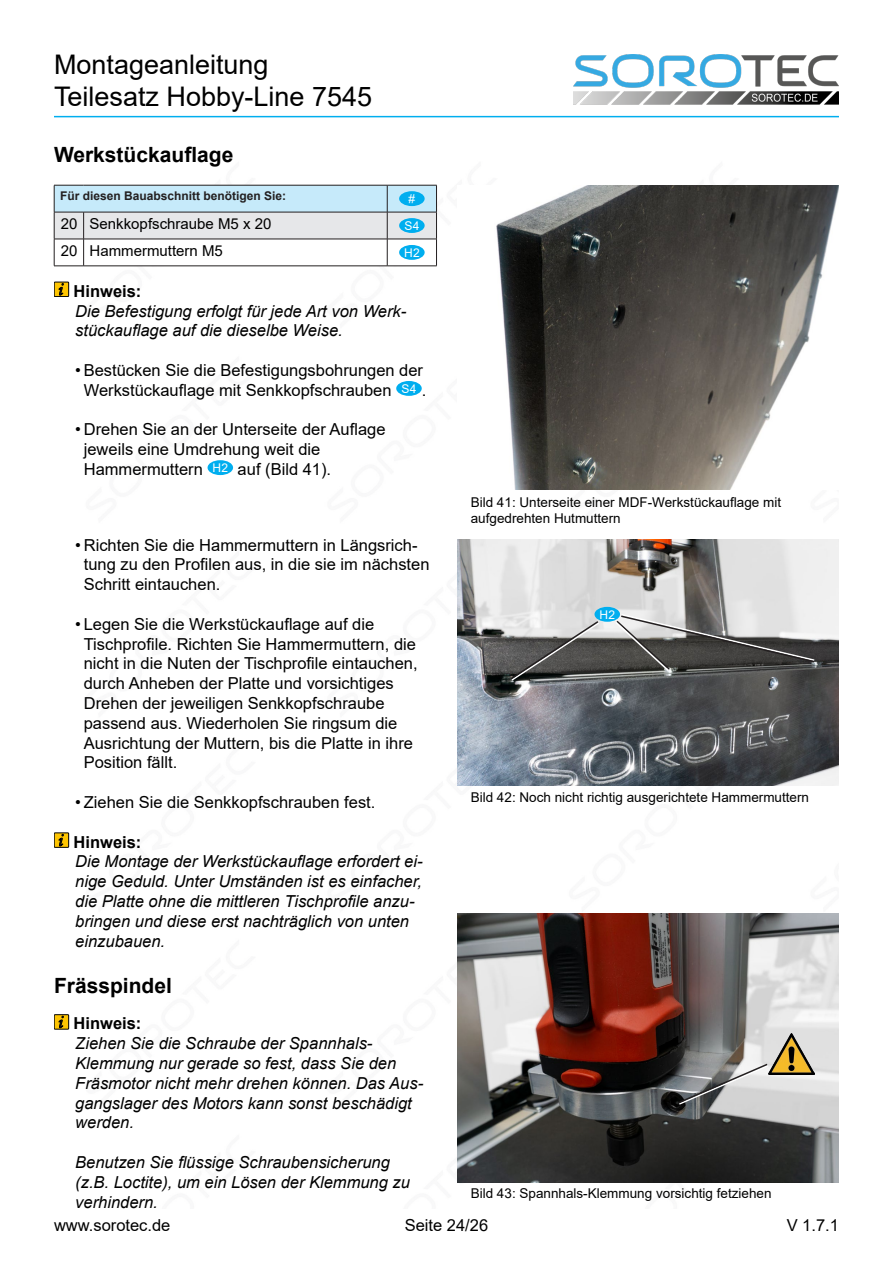
<style>
.page{position:relative;width:893px;height:1263px;background:#fff}
.page>*{position:absolute;margin:0;border:0;box-sizing:border-box;transform-origin:0 0}
.t1{font:27px/32.4px "Arial";color:#000}
.Überschrift_2{font:700 21px "Arial";color:#000}
.t2{font:16.5px/19.8px "Arial";color:#000}
.Hinweis{font:italic 16.5px/19.8px "Arial";color:#000}
.Hinweis_Überschrift{font:700 16.5px "Arial";color:#000}
.Bedarfstabelle_Text{font:15px "Arial";color:#000}
.Bedarfstabelle_Anzahl{font:15px "Arial";color:#000}
.Bildtext{font:13.5px/16.2px "Arial";color:#000}
.Bedarfstabellenkopf{font:700 12px "Arial";color:#231f20}
.Kreisnummer{font:12px "Arial";letter-spacing:.015em;color:#fff}
</style>
<div class="page">
<img style="left:574px;top:54px;width:265px;height:51px">
<hr style="left:54px;top:116px;width:785px;height:1px;background:#00aeef">
<hr style="left:54px;top:266px;width:30px;height:1px;background:#231f20">
<hr style="left:84px;top:266px;width:303px;height:1px;background:#231f20">
<hr style="left:387px;top:266px;width:50px;height:1px;background:#231f20">
<svg style="left:54px;top:185px;width:383px;height:81px"></svg>
<hr style="left:54px;top:212px;width:30px;height:1px;background:#231f20">
<hr style="left:84px;top:212px;width:303px;height:1px;background:#231f20">
<hr style="left:387px;top:212px;width:50px;height:1px;background:#231f20">
<div style="left:399px;top:191px;width:26px;height:15px;background:#00aeef;border-radius:50%"></div>
<div style="left:399px;top:218px;width:26px;height:15px;background:#00aeef;border-radius:50%"></div>
<div style="left:399px;top:245px;width:26px;height:15px;background:#00aeef;border-radius:50%"></div>
<div style="left:54px;top:282px;width:15px;height:15px;background:#fec501"></div>
<div style="left:54px;top:282px;width:15px;height:15px;border:1px solid #010101"></div>
<svg style="left:58px;top:283px;width:6px;height:12px"></svg>
<div style="left:396px;top:381px;width:26px;height:15px;background:#00aeef;border-radius:50%"></div>
<div style="left:208px;top:460px;width:25px;height:15px;background:#00aeef;border-radius:50%"></div>
<img style="left:496px;top:186px;width:343px;height:304px">
<div style="left:54px;top:833px;width:15px;height:14px;background:#fec501"></div>
<div style="left:54px;top:833px;width:15px;height:14px;border:1px solid #010101"></div>
<svg style="left:58px;top:834px;width:6px;height:12px"></svg>
<img style="left:458px;top:539px;width:381px;height:246px">
<svg style="left:509px;top:620px;width:92px;height:62px;background:#7a7a79"></svg>
<div style="left:594px;top:607px;width:26px;height:15px;background:#00aeef;border-radius:50%"></div>
<svg style="left:614px;top:613px;width:202px;height:60px;background:#7c7c7a"></svg>
<div style="left:54px;top:1015px;width:15px;height:14px;background:#fec501"></div>
<div style="left:54px;top:1014px;width:15px;height:15px;border:1px solid #010101"></div>
<svg style="left:58px;top:1016px;width:6px;height:12px"></svg>
<img style="left:458px;top:913px;width:381px;height:269px">
<svg style="left:677px;top:1062px;width:93px;height:44px;background:#a3a4a5"></svg>
<img style="left:768px;top:1033px;width:47px;height:41px">
<h1 class="t1" style="left:54px;top:48px;width:320px">Montageanleitung<br>Teilesatz Hobby-Line 7545</h1>
<p class="Überschrift_2" style="left:54px;top:140px;width:181px">Werkstückauflage</p>
<p class="Bedarfstabellenkopf" style="left:60px;top:187px;width:228px">Für diesen Bauabschnitt benötigen Sie:</p>
<p class="Kreisnummer" style="left:409px;top:191px;width:8px">#</p>
<p class="Bedarfstabelle_Anzahl" style="left:61px;top:213px;width:18px">20</p>
<p class="Bedarfstabelle_Text" style="left:90px;top:213px;width:183px">Senkkopfschraube M5 x 20</p>
<p class="Kreisnummer" style="left:404px;top:217px;width:17px">S4</p>
<p class="Bedarfstabelle_Anzahl" style="left:61px;top:240px;width:18px">20</p>
<p class="Bedarfstabelle_Text" style="left:90px;top:240px;width:135px">Hammermuttern M5</p>
<p class="Kreisnummer" style="left:404px;top:244px;width:17px">H2</p>
<p class="Hinweis_Überschrift" style="left:74px;top:279px;width:69px">Hinweis:</p>
<p class="Hinweis" style="left:75px;top:301px;width:333px">Die Befestigung erfolgt für jede Art von Werk&shy;stückauflage auf die dieselbe Weise.</p>
<p class="t2" style="left:84px;top:360px;width:341px;text-indent:-9px">• Bestücken Sie die Befestigungsbohrungen der<br>Werkstückauflage mit Senkkopfschrauben</p>
<p class="Kreisnummer" style="left:402px;top:380px;width:17px">S4</p>
<p class="t2" style="left:422px;top:380px;width:6px">.</p>
<p class="t2" style="left:84px;top:420px;width:303px;text-indent:-9px">• Drehen Sie an der Unterseite der Auflage jeweils eine Umdrehung weit die<br>Hammermuttern</p>
<p class="Kreisnummer" style="left:213px;top:459px;width:17px">H2</p>
<p class="t2" style="left:238px;top:459px;width:95px">auf (Bild 41).</p>
<p class="t2" style="left:84px;top:535px;width:347px;text-indent:-9px">• Richten Sie die Hammermuttern in Längsrich&shy;tung zu den Profilen aus, in die sie im nächsten<br>Schritt eintauchen.</p>
<p class="t2" style="left:84px;top:614px;width:335px;text-indent:-9px">• Legen Sie die Werkstückauflage auf die Tischprofile. Richten Sie Hammermuttern, die nicht in die Nuten der Tischprofile eintauchen, durch Anheben der Platte und vorsichtiges Drehen der jeweiligen Senkkopfschraube passend aus. Wiederholen Sie ringsum die Ausrichtung der Muttern, bis die Platte in ihre Position fällt.</p>
<p class="t2" style="left:75px;top:792px;width:302px">• Ziehen Sie die Senkkopfschrauben fest.</p>
<p class="Hinweis_Überschrift" style="left:74px;top:830px;width:69px">Hinweis:</p>
<p class="Hinweis" style="left:75px;top:852px;width:349px">Die Montage der Werkstückauflage erfordert ei&shy;nige Geduld. Unter Umständen ist es einfacher, die Platte ohne die mittleren Tischprofile anzu&shy;bringen und diese erst nachträglich von unten einzubauen.</p>
<p class="Überschrift_2" style="left:54px;top:970px;width:119px">Frässpindel</p>
<p class="Hinweis_Überschrift" style="left:74px;top:1012px;width:69px">Hinweis:</p>
<p class="Hinweis" style="left:75px;top:1034px;width:349px">Ziehen Sie die Schraube der Spannhals-Klemmung nur gerade so fest, dass Sie den Fräsmotor nicht mehr drehen können. Das Aus&shy;gangslager des Motors kann sonst beschädigt werden.</p>
<p class="Hinweis" style="left:75px;top:1152px;width:336px">Benutzen Sie flüssige Schraubensicherung (z.B. Loctite), um ein Lösen der Klemmung zu verhindern.</p>
<p class="Bildtext" style="left:471px;top:494px;width:312px">Bild 41: Unterseite einer MDF-Werkstückauflage mit aufgedrehten Hutmuttern</p>
<p class="Kreisnummer" style="left:600px;top:606px;width:17px">H2</p>
<p class="Bildtext" style="left:471px;top:789px;width:340px">Bild 42: Noch nicht richtig ausgerichtete Hammermuttern</p>
<p class="Bildtext" style="left:471px;top:1185px;width:302px">Bild 43: Spannhals-Klemmung vorsichtig fetziehen</p>
<p class="t2" style="left:405px;top:1215px;width:85px">Seite 24/26</p>
<p class="t2" style="left:54px;top:1215px;width:118px">www.sorotec.de</p>
<p class="t2" style="left:787px;top:1215px;width:54px">V 1.7.1</p>
</div>
